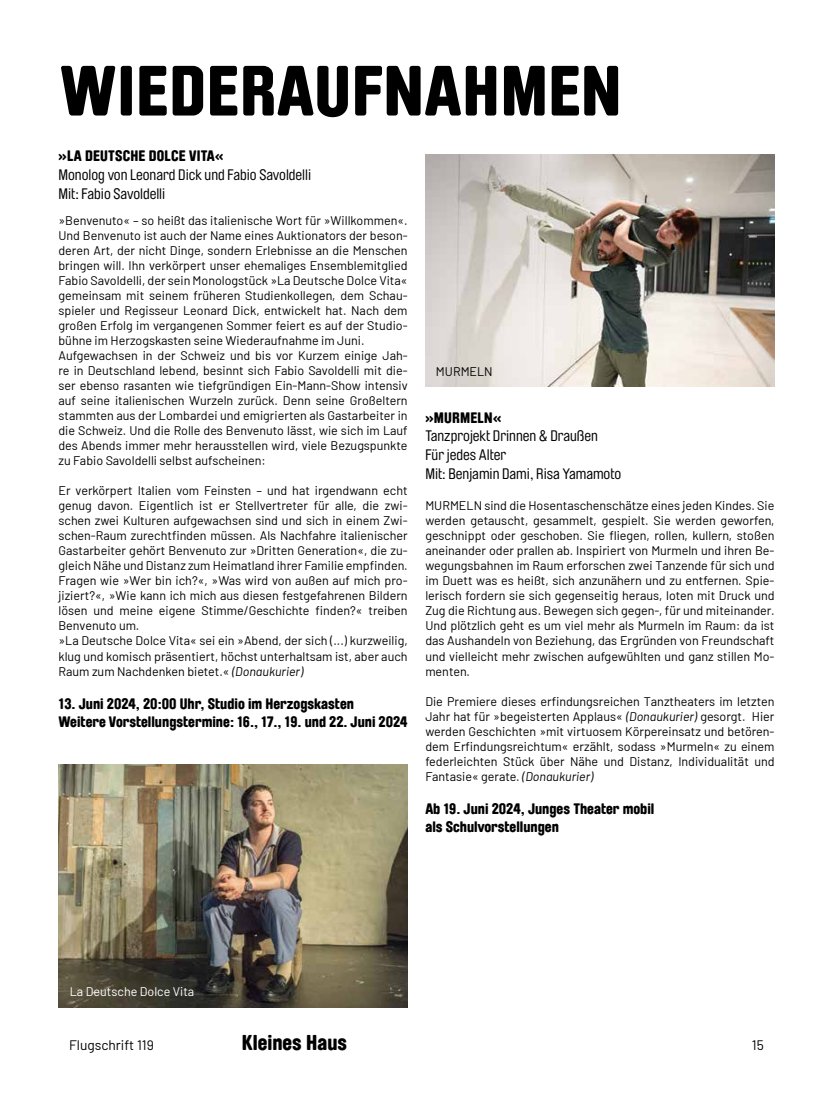
<style>
.page{position:relative;width:833px;height:1117px;background:#fff}
.page>*{position:absolute;margin:0;border:0;box-sizing:border-box;transform-origin:0 0}
.t1{font:900 70px "Brauer Neue Std";letter-spacing:.015em;color:#000}
.t2{font:900 21.25px "Brauer Neue Std";color:#000}
.t3{font:900 15px/18px "Brauer Neue Std";color:#000}
.t4{font:15px/18.8px "Brauer Neue Std";color:#000}
.t5{font:13.75px "Barlow";color:#000}
.t6{font:12.5px/15px "Barlow";color:#000}
.t7{font:12.5px "Barlow";color:#fff}
.s1{font-style:italic}
</style>
<div class="page">
<img style="left:58px;top:764px;width:349px;height:242px">
<img style="left:425px;top:154px;width:349px;height:233px">
<h1 class="t1" style="left:60px;top:50px;width:563px">WIEDERAUFNAHMEN</h1>
<p class="t3" style="left:58px;top:147px;width:166px">»LA DEUTSCHE DOLCE VITA«</p>
<p class="t4" style="left:58px;top:165px;width:254px">Monolog von Leonard Dick und Fabio Savoldelli<br>Mit: Fabio Savoldelli</p>
<p class="t6" style="left:58px;top:212px;width:351px">»Benvenuto« – so heißt das italienische Wort für »Willkommen«.<br>Und Benvenuto ist auch der Name eines Auktionators der beson&shy;deren Art, der nicht Dinge, sondern Erlebnisse an die Menschen bringen will. Ihn verkörpert unser ehemaliges Ensemblemitglied Fabio Savoldelli, der sein Monologstück »La Deutsche Dolce Vita« gemeinsam mit seinem früheren Studienkollegen, dem Schau&shy;spieler und Regisseur Leonard Dick, entwickelt hat. Nach dem großen Erfolg im vergangenen Sommer feiert es auf der Studio&shy;bühne im Herzogskasten seine Wiederaufnahme im Juni.<br>Aufgewachsen in der Schweiz und bis vor Kurzem einige Jah&shy;re in Deutschland lebend, besinnt sich Fabio Savoldelli mit die&shy;ser ebenso rasanten wie tiefgründigen Ein-Mann-Show intensiv auf seine italienischen Wurzeln zurück. Denn seine Großeltern stammten aus der Lombardei und emigrierten als Gastarbeiter in die Schweiz. Und die Rolle des Benvenuto lässt, wie sich im Lauf des Abends immer mehr herausstellen wird, viele Bezugspunkte zu Fabio Savoldelli selbst aufscheinen:</p>
<p class="t6" style="left:58px;top:482px;width:351px">Er verkörpert Italien vom Feinsten – und hat irgendwann echt genug davon. Eigentlich ist er Stellvertreter für alle, die zwi&shy;schen zwei Kulturen aufgewachsen sind und sich in einem Zwi&shy;schen-Raum zurechtfinden müssen. Als Nachfahre italienischer Gastarbeiter gehört Benvenuto zur »Dritten Generation«, die zu&shy;gleich Nähe und Distanz zum Heimatland ihrer Familie empfinden.<br>Fragen wie »Wer bin ich?«, »Was wird von außen auf mich pro&shy;jiziert?«, »Wie kann ich mich aus diesen festgefahrenen Bildern lösen und meine eigene Stimme/Geschichte finden?« treiben Benvenuto um.<br>»La Deutsche Dolce Vita« sei ein »Abend, der sich (...) kurzweilig, klug und komisch präsentiert, höchst unterhaltsam ist, aber auch Raum zum Nachdenken bietet.« <span class="s1">(Donaukurier)</span></p>
<p class="t3" style="left:58px;top:694px;width:351px">13. Juni 2024, 20:00 Uhr, Studio im Herzogskasten<br>Weitere Vorstellungstermine: 16., 17., 19. und 22. Juni 2024</p>
<p class="t6" style="left:436px;top:363px;width:58px">MURMELN</p>
<p class="t3" style="left:425px;top:408px;width:77px">»MURMELN«</p>
<p class="t4" style="left:425px;top:427px;width:197px">Tanzprojekt Drinnen &amp; Draußen<br>Für jedes Alter<br>Mit: Benjamin Dami, Risa Yamamoto</p>
<p class="t6" style="left:425px;top:497px;width:351px;text-align:justify">MURMELN sind die Hosentaschenschätze eines jeden Kindes. Sie werden getauscht, gesammelt, gespielt. Sie werden geworfen, geschnippt oder geschoben. Sie fliegen, rollen, kullern, stoßen aneinander oder prallen ab. Inspiriert von Murmeln und ihren Be&shy;wegungsbahnen im Raum erforschen zwei Tanzende für sich und im Duett was es heißt, sich anzunähern und zu entfernen. Spie&shy;lerisch fordern sie sich gegenseitig heraus, loten mit Druck und Zug die Richtung aus. Bewegen sich gegen-, für und miteinander.<br>Und plötzlich geht es um viel mehr als Murmeln im Raum: da ist das Aushandeln von Beziehung, das Ergründen von Freundschaft und vielleicht mehr zwischen aufgewühlten und ganz stillen Mo&shy;menten.</p>
<p class="t6" style="left:425px;top:692px;width:351px;text-align:justify">Die Premiere dieses erfindungsreichen Tanztheaters im letzten Jahr hat für »begeisterten Applaus« <span class="s1">(Donaukurier)</span> gesorgt. Hier werden Geschichten »mit virtuosem Körpereinsatz und betören&shy;dem Erfindungsreichtum« erzählt, sodass »Murmeln« zu einem federleichten Stück über Nähe und Distanz, Individualität und Fantasie« gerate. <span class="s1">(Donaukurier)</span></p>
<p class="t3" style="left:425px;top:799px;width:230px">Ab 19. Juni 2024, Junges Theater mobil als Schulvorstellungen</p>
<p class="t7" style="left:70px;top:982px;width:126px">La Deutsche Dolce Vita</p>
<p class="t5" style="left:69px;top:1034px;width:86px">Flugschrift 119</p>
<h2 class="t2" style="left:242px;top:1029px;width:107px">Kleines Haus</h2>
<p class="t5" style="left:752px;top:1034px;width:13px">15</p>
</div>
